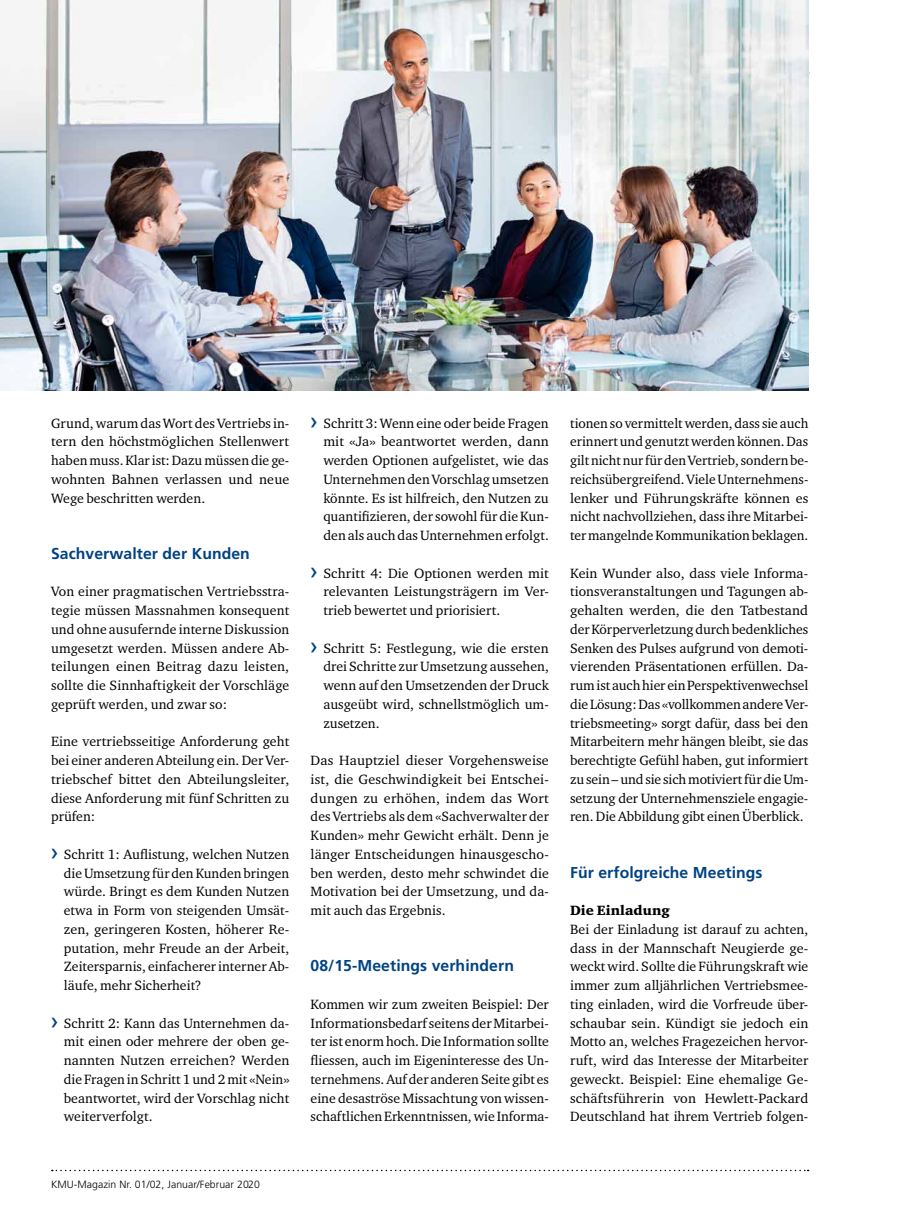
<style>
.page{position:relative;width:902px;height:1212px;background:#fff}
.page>*{position:absolute;margin:0;border:0;box-sizing:border-box;transform-origin:0 0}
.t1{font:700 15.75px "Frutiger LT Std";letter-spacing:.005em;color:#004282}
.t2{font:13.8px/18.8px "Charter ITC Std";letter-spacing:.005em;color:#000;text-align:justify}
.t3{font:900 13.8px "Charter ITC Std";letter-spacing:.005em;color:#000}
.t4{font:300 10.5px "Frutiger LT Std";letter-spacing:.005em;color:#000}
.s1{font-family:"Frutiger LT Std";font-size:24px;color:#004282}
</style>
<div class="page">
<svg style="left:52px;top:1170px;width:756px;height:1px"></svg>
<img style="left:0;top:0;width:808px;height:390px">
<p class="t2" style="left:51px;top:413px;width:240px">Grund, warum das Wort des Vertriebs in&shy;tern den höchstmöglichen Stellenwert haben muss. Klar ist: Dazu müssen die ge&shy;wohnten Bahnen verlassen und neue Wege beschritten werden.</p>
<p class="t1" style="left:51px;top:544px;width:200px">Sachverwalter der Kunden</p>
<p class="t2" style="left:51px;top:582px;width:240px">Von einer pragmatischen Vertriebsstra&shy;tegie müssen Massnahmen konsequent und ohne ausufernde interne Diskussion umgesetzt werden. Müssen andere Ab&shy;teilungen einen Beitrag dazu leisten, sollte die Sinnhaftigkeit der Vorschläge geprüft werden, und zwar so:</p>
<p class="t2" style="left:51px;top:732px;width:240px">Eine vertriebsseitige Anforderung geht bei einer anderen Abteilung ein. Der Ver&shy;triebschef bittet den Abteilungsleiter, diese Anforderung mit fünf Schritten zu prüfen:</p>
<p class="t2" style="left:64px;top:844px;width:227px;text-indent:-13px"><span class="s1">›</span> Schritt 1: Auflistung, welchen Nutzen die Umsetzung für den Kunden bringen würde. Bringt es dem Kunden Nutzen etwa in Form von steigenden Umsät&shy;zen, geringeren Kosten, höherer Re&shy;putation, mehr Freude an der Arbeit, Zeitersparnis, einfacherer interner Ab&shy;läufe, mehr Sicherheit?</p>
<p class="t2" style="left:64px;top:1013px;width:227px;text-indent:-13px"><span class="s1">›</span> Schritt 2: Kann das Unternehmen da&shy;mit einen oder mehrere der oben ge&shy;nannten Nutzen erreichen? Werden die Fragen in Schritt 1 und 2 mit «Nein» beantwortet, wird der Vorschlag nicht weiterverfolgt.</p>
<p class="t2" style="left:323px;top:413px;width:227px;text-indent:-13px"><span class="s1">›</span> Schritt 3: Wenn eine oder beide Fragen mit «Ja» beantwortet werden, dann werden Optionen aufgelistet, wie das Unternehmen den Vorschlag umsetzen könnte. Es ist hilfreich, den Nutzen zu quantifizieren, der sowohl für die Kun&shy;den als auch das Unternehmen erfolgt.</p>
<p class="t2" style="left:323px;top:563px;width:227px;text-indent:-13px"><span class="s1">›</span> Schritt 4: Die Optionen werden mit relevanten Leistungsträgern im Ver&shy;trieb bewertet und priorisiert.</p>
<p class="t2" style="left:323px;top:638px;width:227px;text-indent:-13px"><span class="s1">›</span> Schritt 5: Festlegung, wie die ersten drei Schritte zur Umsetzung aussehen, wenn auf den Umsetzenden der Druck ausgeübt wird, schnellstmöglich um&shy;zusetzen.</p>
<p class="t2" style="left:310px;top:751px;width:240px">Das Hauptziel dieser Vorgehensweise ist, die Geschwindigkeit bei Entschei&shy;dungen zu erhöhen, indem das Wort des Vertriebs als dem «Sachverwalter der Kunden» mehr Gewicht erhält. Denn je länger Entscheidungen hinausgescho&shy;ben werden, desto mehr schwindet die Motivation bei der Umsetzung, und da&shy;mit auch das Ergebnis.</p>
<p class="t1" style="left:310px;top:957px;width:205px">08/15-Meetings verhindern</p>
<p class="t2" style="left:310px;top:994px;width:240px">Kommen wir zum zweiten Beispiel: Der Informationsbedarf seitens der Mitarbei&shy;ter ist enorm hoch. Die Information sollte fliessen, auch im Eigeninteresse des Un&shy;ternehmens. Auf der anderen Seite gibt es eine desaströse Missachtung von wissen&shy;schaftlichen Erkenntnissen, wie Informa-</p>
<p class="t2" style="left:570px;top:413px;width:240px">tionen so vermittelt werden, dass sie auch erinnert und genutzt werden können. Das gilt nicht nur für den Vertrieb, sondern be&shy;reichsübergreifend. Viele Unternehmens&shy;lenker und Führungskräfte können es nicht nachvollziehen, dass ihre Mitarbei&shy;ter mangelnde Kommunikation beklagen.</p>
<p class="t2" style="left:570px;top:563px;width:240px">Kein Wunder also, dass viele Informa&shy;tionsveranstaltungen und Tagungen ab&shy;gehalten werden, die den Tatbestand der Körperverletzung durch bedenkliches Senken des Pulses aufgrund von demoti&shy;vierenden Präsentationen erfüllen. Da&shy;rum ist auch hier ein Perspektivenwechsel die Lösung: Das «vollkommen andere Ver&shy;triebsmeeting» sorgt dafür, dass bei den Mitarbeitern mehr hängen bleibt, sie das berechtigte Gefühl haben, gut informiert zu sein – und sie sich motiviert für die Um&shy;setzung der Unternehmensziele engagie&shy;ren. Die Abbildung gibt einen Überblick.</p>
<p class="t1" style="left:570px;top:863px;width:194px">Für erfolgreiche Meetings</p>
<p class="t3" style="left:570px;top:902px;width:101px">Die Einladung</p>
<p class="t2" style="left:570px;top:919px;width:240px">Bei der Einladung ist darauf zu achten, dass in der Mannschaft Neugierde ge&shy;weckt wird. Sollte die Führungskraft wie immer zum alljährlichen Vertriebsmee&shy;ting einladen, wird die Vorfreude über&shy;schaubar sein. Kündigt sie jedoch ein Motto an, welches Fragezeichen hervor&shy;ruft, wird das Interesse der Mitarbeiter geweckt. Beispiel: Eine ehemalige Ge&shy;schäftsführerin von Hewlett-Packard Deutschland hat ihrem Vertrieb folgen-</p>
<p class="t4" style="left:51px;top:1178px;width:210px">KMU-Magazin Nr. 01/02, Januar/Februar 2020</p>
</div>
